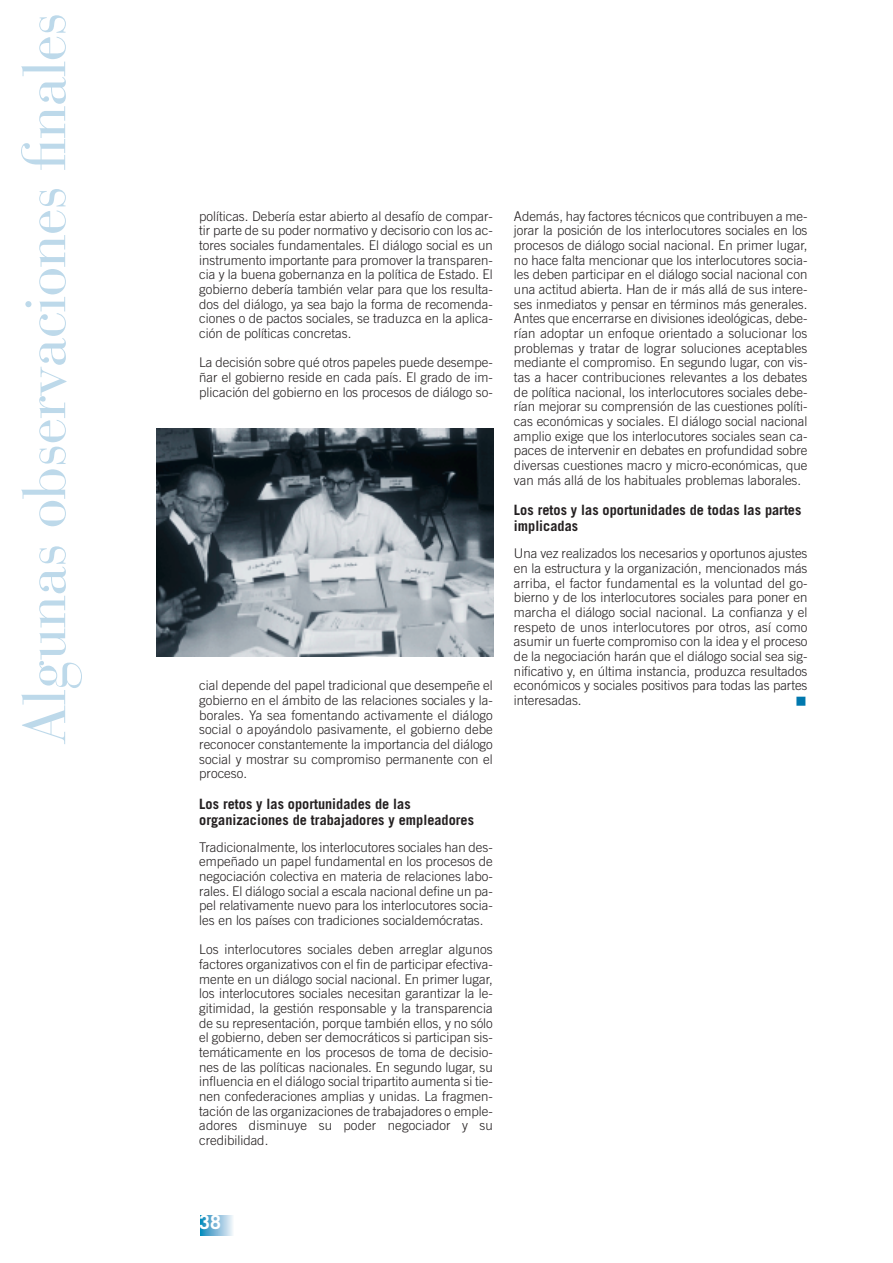
<style>
.page{position:relative;width:893px;height:1263px;background:#fff}
.page>*{position:absolute;margin:0;border:0;box-sizing:border-box;transform-origin:0 0}
.t1{font:60px "Bauer Bodoni";letter-spacing:-.015em;color:#bdd9ea}
.t2{font:700 19.5px "Trade Gothic";color:#fff}
.t3{font:700 14.25px/15.8px "Trade Gothic";color:#231f20}
.t4{font:300 13.35px/14.7px "Trade Gothic";color:#231f20;text-align:justify}
</style>
<div class="page">
<svg style="left:200px;top:1215px;width:33px;height:20px"></svg>
<img style="left:157px;top:429px;width:336px;height:227px">
<h1 class="t1" style="left:21px;top:745px;width:734px;rotate:-90deg">Algunas observaciones finales</h1>
<p class="t4" style="left:199px;top:210px;width:295px">políticas. Debería estar abierto al desafío de compar&shy;tir parte de su poder normativo y decisorio con los ac&shy;tores sociales fundamentales. El diálogo social es un instrumento importante para promover la transparen&shy;cia y la buena gobernanza en la política de Estado. El gobierno debería también velar para que los resulta&shy;dos del diálogo, ya sea bajo la forma de recomenda&shy;ciones o de pactos sociales, se traduzca en la aplica&shy;ción de políticas concretas.</p>
<p class="t4" style="left:199px;top:357px;width:295px">La decisión sobre qué otros papeles puede desempe&shy;ñar el gobierno reside en cada país. El grado de im&shy;plicación del gobierno en los procesos de diálogo so-</p>
<p class="t4" style="left:199px;top:679px;width:295px">cial depende del papel tradicional que desempeñe el gobierno en el ámbito de las relaciones sociales y la&shy;borales. Ya sea fomentando activamente el diálogo social o apoyándolo pasivamente, el gobierno debe reconocer constantemente la importancia del diálogo social y mostrar su compromiso permanente con el proceso.</p>
<p class="t3" style="left:199px;top:797px;width:276px">Los retos y las oportunidades de las organizaciones de trabajadores y empleadores</p>
<p class="t4" style="left:199px;top:841px;width:295px">Tradicionalmente, los interlocutores sociales han des&shy;empeñado un papel fundamental en los procesos de negociación colectiva en materia de relaciones labo&shy;rales. El diálogo social a escala nacional define un pa&shy;pel relativamente nuevo para los interlocutores socia&shy;les en los países con tradiciones socialdemócratas.</p>
<p class="t4" style="left:199px;top:943px;width:295px">Los interlocutores sociales deben arreglar algunos factores organizativos con el fin de participar efectiva&shy;mente en un diálogo social nacional. En primer lugar, los interlocutores sociales necesitan garantizar la le&shy;gitimidad, la gestión responsable y la transparencia de su representación, porque también ellos, y no sólo el gobierno, deben ser democráticos si participan sis&shy;temáticamente en los procesos de toma de decisio&shy;nes de las políticas nacionales. En segundo lugar, su influencia en el diálogo social tripartito aumenta si tie&shy;nen confederaciones amplias y unidas. La fragmen&shy;tación de las organizaciones de trabajadores o emple&shy;adores disminuye su poder negociador y su credibilidad.</p>
<p class="t4" style="left:514px;top:210px;width:295px">Además, hay factores técnicos que contribuyen a me&shy;jorar la posición de los interlocutores sociales en los procesos de diálogo social nacional. En primer lugar, no hace falta mencionar que los interlocutores socia&shy;les deben participar en el diálogo social nacional con una actitud abierta. Han de ir más allá de sus intere&shy;ses inmediatos y pensar en términos más generales.<br>Antes que encerrarse en divisiones ideológicas, debe&shy;rían adoptar un enfoque orientado a solucionar los problemas y tratar de lograr soluciones aceptables mediante el compromiso. En segundo lugar, con vis&shy;tas a hacer contribuciones relevantes a los debates de política nacional, los interlocutores sociales debe&shy;rían mejorar su comprensión de las cuestiones políti&shy;cas económicas y sociales. El diálogo social nacional amplio exige que los interlocutores sociales sean ca&shy;paces de intervenir en debates en profundidad sobre diversas cuestiones macro y micro-económicas, que van más allá de los habituales problemas laborales.</p>
<p class="t3" style="left:514px;top:504px;width:289px">Los retos y las oportunidades de todas las partes implicadas</p>
<p class="t4" style="left:514px;top:547px;width:295px">Una vez realizados los necesarios y oportunos ajustes en la estructura y la organización, mencionados más arriba, el factor fundamental es la voluntad del go&shy;bierno y de los interlocutores sociales para poner en marcha el diálogo social nacional. La confianza y el respeto de unos interlocutores por otros, así como asumir un fuerte compromiso con la idea y el proceso de la negociación harán que el diálogo social sea sig&shy;nificativo y, en última instancia, produzca resultados económicos y sociales positivos para todas las partes interesadas.</p>
<h2 class="t2" style="left:199px;top:1215px;width:23px">38</h2>
</div>
